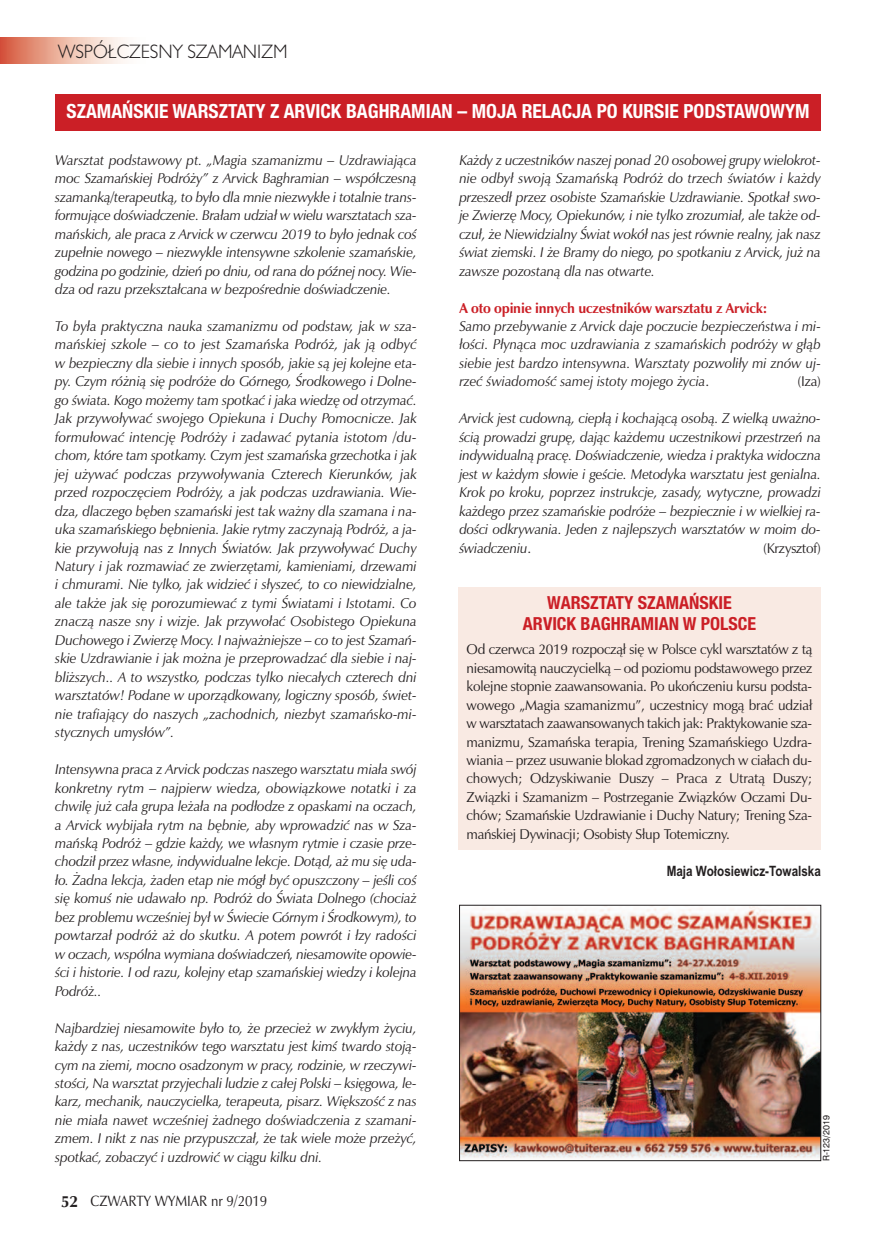
<style>
.page{position:relative;width:872px;height:1234px;background:#fff}
.page>*{position:absolute;margin:0;border:0;box-sizing:border-box;transform-origin:0 0}
.t1{font:700 condensed 19.5px "Helvetica Neue";color:#fff}
.t2{font:300 19.5px "Humanist 521 PL";color:#231f20;scale:.95 1}
.t3{font:700 condensed 18px/21.5px "Helvetica Neue";color:#cb1f26;text-align:center}
.t4{font:15px "Zapf Humanist 601 PL";color:#231f20;scale:.9 1}
.t5{font:italic 14.25px/18.5px "Zapf Humanist 601 PL";letter-spacing:-.01em;color:#231f20;text-align:justify}
.t6{font:14.25px/18.5px "Zapf Humanist 601 PL";letter-spacing:-.015em;color:#231f20;text-align:justify}
.t7{font:700 14.25px "Zapf Humanist 601 PL";letter-spacing:-.015em;color:#cb1f26}
.t8{font:700 14.25px "Arial Narrow";color:#231f20}
.t9{font:9px "Swiss 721 PL";color:#231f20}
.s1{font-weight:700;font-size:16.5px}
.s2{font-style:normal}
</style>
<div class="page">
<div style="left:55px;top:94px;width:766px;height:36px;background:#cb1f26"></div>
<div style="left:458px;top:587px;width:363px;height:262px;background:#f9eae3"></div>
<img style="left:0;top:38px;width:125px;height:25px">
<img style="left:461px;top:906px;width:358px;height:252px">
<div style="left:459px;top:904px;width:362px;height:256px;border:1px solid #231f20"></div>
<h1 class="t2" style="left:58px;top:44px;width:243px">WSPÓŁCZESNY SZAMANIZM</h1>
<h1 class="t1" style="left:67px;top:94px;width:744px">SZAMAŃSKIE WARSZTATY Z ARVICK BAGHRAMIAN – MOJA RELACJA PO KURSIE PODSTAWOWYM</h1>
<p class="t5" style="left:55px;top:152px;width:363px">Warsztat podstawowy pt. „Magia szamanizmu – Uzdrawiajàca moc Szamaƒskiej Podró˝y” z Arvick Baghramian – współczesnà szamankà/terapeutkà, to było dla mnie niezwykłe i totalnie trans&shy;formujàce doÊwiadczenie. Brałam udział w wielu warsztatach sza&shy;maƒskich, ale praca z Arvick w czerwcu 2019 to było jednak coÊ zupełnie nowego – niezwykle intensywne szkolenie szamaƒskie, godzina po godzinie, dzieƒ po dniu, od rana do póênej nocy. Wie&shy;dza od razu przekształcana w bezpoÊrednie doÊwiadczenie.</p>
<p class="t5" style="left:55px;top:318px;width:363px">To była praktyczna nauka szamanizmu od podstaw, jak w sza&shy;maƒskiej szkole – co to jest Szamaƒska Podró˝, jak jà odbyç w bezpieczny dla siebie i innych sposób, jakie sà jej kolejne eta&shy;py. Czym ró˝nià si´ podró˝e do Górnego, Ârodkowego i Dolne&shy;go Êwiata. Kogo mo˝emy tam spotkaç i jaka wiedz´ od otrzymaç.<br>Jak przywoływaç swojego Opiekuna i Duchy Pomocnicze. Jak formułowaç intencj´ Podró˝y i zadawaç pytania istotom /du&shy;chom, które tam spotkamy. Czym jest szamaƒska grzechotka i jak jej u˝ywaç podczas przywoływania Czterech Kierunków, jak przed rozpocz´ciem Podró˝y, a jak podczas uzdrawiania. Wie&shy;dza, dlaczego b´ben szamaƒski jest tak wa˝ny dla szamana i na&shy;uka szamaƒskiego b´bnienia. Jakie rytmy zaczynajà Podró˝, a ja&shy;kie przywołujà nas z Innych Âwiatów. Jak przywoływaç Duchy Natury i jak rozmawiaç ze zwierz´tami, kamieniami, drzewami i chmurami. Nie tylko, jak widzieç i słyszeç, to co niewidzialne, ale tak˝e jak si´ porozumiewaç z tymi Âwiatami i Istotami. Co znaczà nasze sny i wizje. Jak przywołaç Osobistego Opiekuna Duchowego i Zwierz´ Mocy. I najwa˝niejsze – co to jest Szamaƒ&shy;skie Uzdrawianie i jak mo˝na je przeprowadzaç dla siebie i naj&shy;bli˝szych.. A to wszystko, podczas tylko niecałych czterech dni warsztatów! Podane w uporzàdkowany, logiczny sposób, Êwiet&shy;nie trafiajàcy do naszych „zachodnich, niezbyt szamaƒsko-mi&shy;stycznych umysłów”.</p>
<p class="t5" style="left:55px;top:761px;width:363px">Intensywna praca z Arvick podczas naszego warsztatu miała swój konkretny rytm – najpierw wiedza, obowiàzkowe notatki i za chwil´ ju˝ cała grupa le˝ała na podłodze z opaskami na oczach, a Arvick wybijała rytm na b´bnie, aby wprowadziç nas w Sza&shy;maƒskà Podró˝ – gdzie ka˝dy, we własnym rytmie i czasie prze&shy;chodził przez własne, indywidualne lekcje. Dotàd, a˝ mu si´ uda&shy;ło. ˚adna lekcja, ˝aden etap nie mógł byç opuszczony – jeÊli coÊ si´ komuÊ nie udawało np. Podró˝ do Âwiata Dolnego (chocia˝ bez problemu wczeÊniej był w Âwiecie Górnym i Ârodkowym), to powtarzał podró˝ a˝ do skutku. A potem powrót i łzy radoÊci w oczach, wspólna wymiana doÊwiadczeƒ, niesamowite opowie-Êci i historie. I od razu, kolejny etap szamaƒskiej wiedzy i kolejna Podró˝..</p>
<p class="t5" style="left:55px;top:1019px;width:363px">Najbardziej niesamowite było to, ˝e przecie˝ w zwykłym ˝yciu, ka˝dy z nas, uczestników tego warsztatu jest kimÊ twardo stojà&shy;cym na ziemi, mocno osadzonym w pracy, rodzinie, w rzeczywi&shy;stoÊci, Na warsztat przyjechali ludzie z całej Polski – ksi´gowa, le&shy;karz, mechanik, nauczycielka, terapeuta, pisarz. Wi´kszoÊç z nas nie miała nawet wczeÊniej ˝adnego doÊwiadczenia z szamani&shy;zmem. I nikt z nas nie przypuszczał, ˝e tak wiele mo˝e prze˝yç, spotkaç, zobaczyç i uzdrowiç w ciàgu kilku dni.</p>
<p class="t4" style="left:61px;top:1194px;width:231px"><span class="s1">52</span> CZWARTY WYMIAR nr 9/2019</p>
<p class="t5" style="left:459px;top:152px;width:363px">Ka˝dy z uczestników naszej ponad 20 osobowej grupy wielokrot&shy;nie odbył swojà Szamaƒskà Podró˝ do trzech Êwiatów i ka˝dy przeszedł przez osobiste Szamaƒskie Uzdrawianie. Spotkał swo&shy;je Zwierz´ Mocy, Opiekunów, i nie tylko zrozumiał, ale tak˝e od&shy;czuł, ˝e Niewidzialny Âwiat wokół nas jest równie realny, jak nasz Êwiat ziemski. I ˝e Bramy do niego, po spotkaniu z Arvick, ju˝ na zawsze pozostanà dla nas otwarte.</p>
<p class="t7" style="left:459px;top:302px;width:309px">A oto opinie innych uczestników warsztatu z Arvick:</p>
<p class="t5" style="left:459px;top:318px;width:363px">Samo przebywanie z Arvick daje poczucie bezpieczeƒstwa i mi&shy;łoÊci. Płynàca moc uzdrawiania z szamaƒskich podró˝y w głàb siebie jest bardzo intensywna. Warsztaty pozwoliły mi znów uj&shy;rzeç ÊwiadomoÊç samej istoty mojego ˝ycia<span class="s2">.</span></p>
<p class="t6" style="left:797px;top:373px;width:25px">(Iza)</p>
<p class="t5" style="left:459px;top:410px;width:363px">Arvick jest cudownà, ciepłà i kochajàcà osobà. Z wielkà uwa˝no-Êcià prowadzi grup´, dajàc ka˝demu uczestnikowi przestrzeƒ na indywidualnà prac´. DoÊwiadczenie, wiedza i praktyka widoczna jest w ka˝dym słowie i geÊcie. Metodyka warsztatu jest genialna.<br>Krok po kroku, poprzez instrukcje, zasady, wytyczne, prowadzi ka˝dego przez szamaƒskie podró˝e – bezpiecznie i w wielkiej ra&shy;doÊci odkrywania. Jeden z najlepszych warsztatów w moim do-Êwiadczeniu<span class="s2">.</span></p>
<p class="t6" style="left:763px;top:540px;width:59px">(Krzysztof)</p>
<p class="t3" style="left:523px;top:590px;width:235px">WARSZTATY SZAMAŃSKIE<br>ARVICK BAGHRAMIAN W POLSCE</p>
<p class="t6" style="left:466px;top:641px;width:347px">Od czerwca 2019 rozpoczàł si´ w Polsce cykl warsztatów z tà niesamowità nauczycielkà – od poziomu podstawowego przez kolejne stopnie zaawansowania. Po ukoƒczeniu kursu podsta&shy;wowego „Magia szamanizmu”, uczestnicy mogà braç udział w warsztatach zaawansowanych takich jak: Praktykowanie sza&shy;manizmu, Szamaƒska terapia, Trening Szamaƒskiego Uzdra&shy;wiania – przez usuwanie blokad zgromadzonych w ciałach du&shy;chowych; Odzyskiwanie Duszy – Praca z Utratà Duszy; Zwiàzki i Szamanizm – Postrzeganie Zwiàzków Oczami Du&shy;chów; Szamaƒskie Uzdrawianie i Duchy Natury; Trening Sza&shy;maƒskiej Dywinacji; Osobisty Słup Totemiczny.</p>
<p class="t8" style="left:666px;top:862px;width:156px">Maja Wołosiewicz-Towalska</p>
<p class="t9" style="left:823px;top:1161px;width:48px;rotate:-90deg">R-123/2019</p>
</div>
